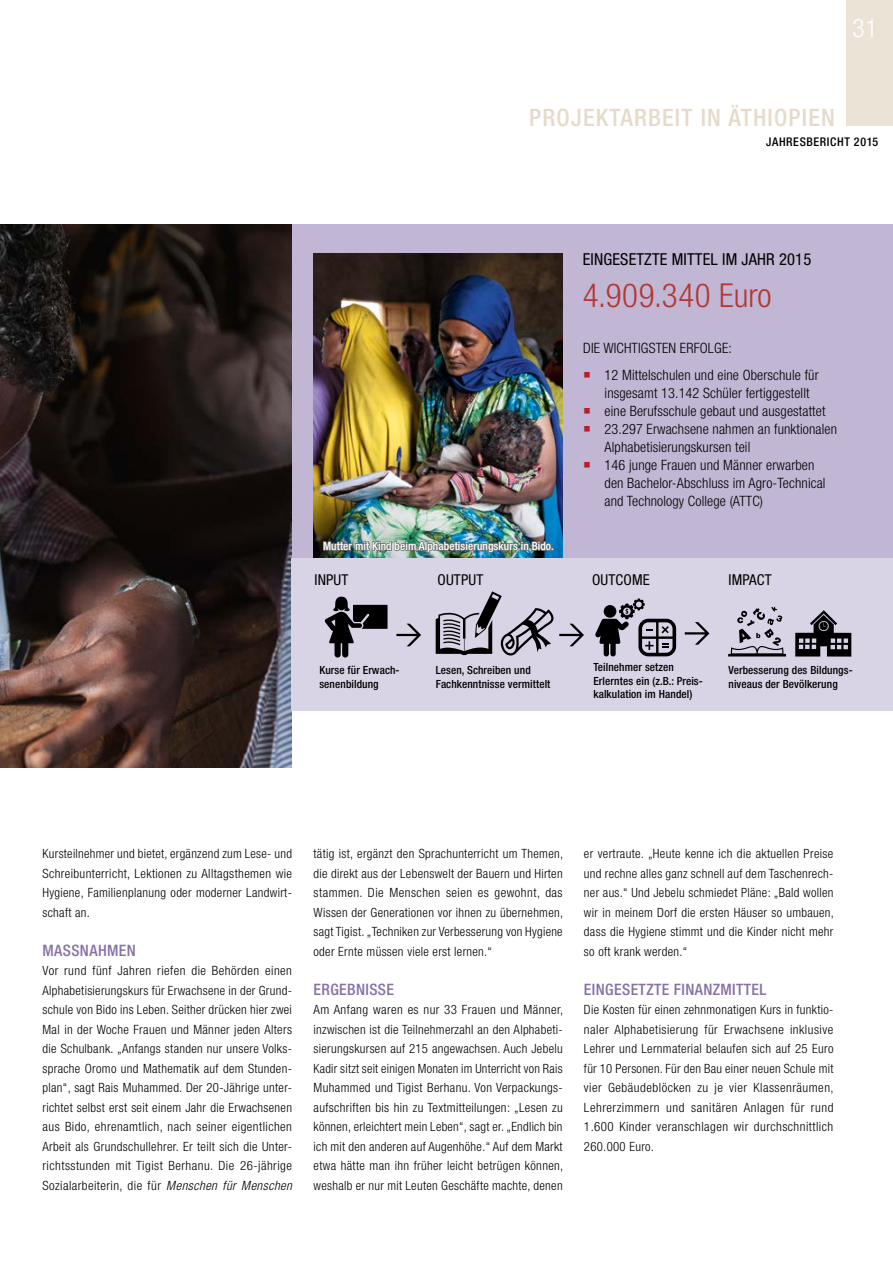
<style>
.page{position:relative;width:893px;height:1263px;background:#fff}
.page>*{position:absolute;margin:0;border:0;box-sizing:border-box;transform-origin:0 0}
.Box_Zahlen_gross{font:300 condensed 33px "Helvetica Neue LT Std";letter-spacing:.015em;color:#b43631}
.t1{font:300 condensed 25.5px "Helvetica Neue LT Std";color:#fff}
.Kolumnentitel{font:500 condensed 24px "Helvetica Neue LT Std";letter-spacing:.05em;color:#e6dbcb}
.Box_Head{font:condensed 16.5px "Helvetica Neue LT Std";letter-spacing:.01em;color:#000}
.Sublines_sand{font:500 condensed 15.75px "Helvetica Neue LT Std";letter-spacing:.025em;color:#8771a6}
.Box_Head-2{font:condensed 15px "Helvetica Neue LT Std";letter-spacing:.01em;color:#000}
.Box_Head-3{font:300 condensed 14.25px/18px "Helvetica Neue LT Std";letter-spacing:.01em;color:#000}
.fließ__block{font:300 condensed 12.75px/19.5px "Helvetica Neue LT Std";letter-spacing:.025em;color:#000;text-align:justify}
.t2{font:500 condensed 12px "Helvetica Neue LT Std";letter-spacing:.05em;color:#000}
.Legende_Wirkungskett{font:500 condensed 11.25px/13.5px "Helvetica Neue LT Std";letter-spacing:.01em;color:#000}
.BU_weiss{font:500 condensed 11.25px "Helvetica Neue LT Std";letter-spacing:.01em;color:#fff}
.s1{font-style:italic}
</style>
<div class="page">
<div style="left:846px;top:0;width:47px;height:126px;background:#ebe3d5"></div>
<div style="left:0;top:225px;width:893px;height:484px;background:#c1b6d4"></div>
<img style="left:0;top:225px;width:292px;height:542px">
<img style="left:314px;top:254px;width:249px;height:304px">
<img style="left:322px;top:530px;width:232px;height:28px">
<div style="left:292px;top:558px;width:601px;height:152px;background:#d9d3e6"></div>
<svg style="left:728px;top:606px;width:58px;height:50px"></svg>
<svg style="left:325px;top:597px;width:63px;height:60px"></svg>
<svg style="left:795px;top:610px;width:56px;height:47px"></svg>
<svg style="left:396px;top:624px;width:25px;height:22px"></svg>
<svg style="left:685px;top:622px;width:24px;height:23px"></svg>
<svg style="left:436px;top:591px;width:148px;height:64px"></svg>
<svg style="left:595px;top:598px;width:81px;height:58px"></svg>
<h2 class="t1" style="left:853px;top:14px;width:27px">31</h2>
<p class="Kolumnentitel" style="left:529px;top:103px;width:307px">PROJEKTARBEIT IN ÄTHIOPIEN</p>
<p class="t2" style="left:766px;top:135px;width:113px">JAHRESBERICHT 2015</p>
<p class="Box_Head" style="left:583px;top:249px;width:230px">EINGESETZTE MITTEL IM JAHR 2015</p>
<p class="Box_Zahlen_gross" style="left:583px;top:276px;width:190px">4.909.340 Euro</p>
<p class="BU_weiss" style="left:323px;top:539px;width:232px">Mutter mit Kind beim Alphabetisierungskurs in Bido.</p>
<p class="Box_Head-3" style="left:583px;top:339px;width:150px">DIE WICHTIGSTEN ERFOLGE:</p>
<p class="Box_Head-3" style="left:605px;top:366px;width:216px">12 Mittelschulen und eine Oberschule für insgesamt 13.142 Schüler fertiggestellt</p>
<p class="Box_Head-3" style="left:605px;top:402px;width:222px">eine Berufsschule gebaut und ausgestattet</p>
<p class="Box_Head-3" style="left:605px;top:420px;width:234px">23.297 Erwachsene nahmen an funktionalen<br>Alphabetisierungskursen teil</p>
<p class="Box_Head-3" style="left:605px;top:456px;width:222px">146 junge Frauen und Männer erwarben den Bachelor-Abschluss im Agro-Technical and Technology College (ATTC)</p>
<p class="Box_Head-2" style="left:315px;top:571px;width:35px">INPUT</p>
<p class="Box_Head-2" style="left:438px;top:571px;width:47px">OUTPUT</p>
<p class="Box_Head-2" style="left:592px;top:571px;width:59px">OUTCOME</p>
<p class="Box_Head-2" style="left:729px;top:571px;width:45px">IMPACT</p>
<p class="Legende_Wirkungskett" style="left:319px;top:663px;width:82px">Kurse für Erwach&shy;senenbildung</p>
<p class="Legende_Wirkungskett" style="left:436px;top:663px;width:116px">Lesen, Schreiben und<br>Fachkenntnisse vermittelt</p>
<p class="Legende_Wirkungskett" style="left:593px;top:660px;width:111px">Teilnehmer setzen<br>Erlerntes ein (z.B.: Preis&shy;kalkulation im Handel)</p>
<p class="Legende_Wirkungskett" style="left:728px;top:663px;width:126px">Verbesserung des Bildungs&shy;niveaus der Bevölkerung</p>
<p class="fließ__block" style="left:43px;top:844px;width:251px">Kursteilnehmer und bietet, ergänzend zum Lese- und Schreibunterricht, Lektionen zu Alltagsthemen wie Hygiene, Familienplanung oder moderner Landwirt&shy;schaft an.</p>
<p class="Sublines_sand" style="left:43px;top:941px;width:95px">MASSNAHMEN</p>
<p class="fließ__block" style="left:43px;top:961px;width:251px">Vor rund fünf Jahren riefen die Behörden einen Alphabetisierungskurs für Erwachsene in der Grund&shy;schule von Bido ins Leben. Seither drücken hier zwei Mal in der Woche Frauen und Männer jeden Alters die Schulbank. „Anfangs standen nur unsere Volks&shy;sprache Oromo und Mathematik auf dem Stunden&shy;plan“, sagt Rais Muhammed. Der 20-Jährige unter&shy;richtet selbst erst seit einem Jahr die Erwachsenen aus Bido, ehrenamtlich, nach seiner eigentlichen Arbeit als Grundschullehrer. Er teilt sich die Unter&shy;richtsstunden mit Tigist Berhanu. Die 26-jährige Sozialarbeiterin, die für <span class="s1">Menschen für Menschen</span></p>
<p class="fließ__block" style="left:314px;top:844px;width:251px">tätig ist, ergänzt den Sprachunterricht um Themen, die direkt aus der Lebenswelt der Bauern und Hirten stammen. Die Menschen seien es gewohnt, das Wissen der Generationen vor ihnen zu übernehmen, sagt Tigist. „Techniken zur Verbesserung von Hygiene oder Ernte müssen viele erst lernen.“</p>
<p class="Sublines_sand" style="left:314px;top:980px;width:82px">ERGEBNISSE</p>
<p class="fließ__block" style="left:314px;top:1000px;width:251px">Am Anfang waren es nur 33 Frauen und Männer, inzwischen ist die Teilnehmerzahl an den Alphabeti&shy;sierungskursen auf 215 angewachsen. Auch Jebelu Kadir sitzt seit einigen Monaten im Unterricht von Rais Muhammed und Tigist Berhanu. Von Verpackungs&shy;aufschriften bis hin zu Textmitteilungen: „Lesen zu können, erleichtert mein Leben“, sagt er. „Endlich bin ich mit den anderen auf Augenhöhe.“ Auf dem Markt etwa hätte man ihn früher leicht betrügen können, weshalb er nur mit Leuten Geschäfte machte, denen</p>
<p class="fließ__block" style="left:584px;top:844px;width:251px">er vertraute. „Heute kenne ich die aktuellen Preise und rechne alles ganz schnell auf dem Taschenrech&shy;ner aus.“ Und Jebelu schmiedet Pläne: „Bald wollen wir in meinem Dorf die ersten Häuser so umbauen, dass die Hygiene stimmt und die Kinder nicht mehr so oft krank werden.“</p>
<p class="Sublines_sand" style="left:584px;top:980px;width:184px">EINGESETZTE FINANZMITTEL</p>
<p class="fließ__block" style="left:584px;top:1000px;width:251px">Die Kosten für einen zehnmonatigen Kurs in funktio&shy;naler Alphabetisierung für Erwachsene inklusive Lehrer und Lernmaterial belaufen sich auf 25 Euro für 10 Personen. Für den Bau einer neuen Schule mit vier Gebäudeblöcken zu je vier Klassenräumen, Lehrerzimmern und sanitären Anlagen für rund 1.600 Kinder veranschlagen wir durchschnittlich 260.000 Euro.</p>
</div>
